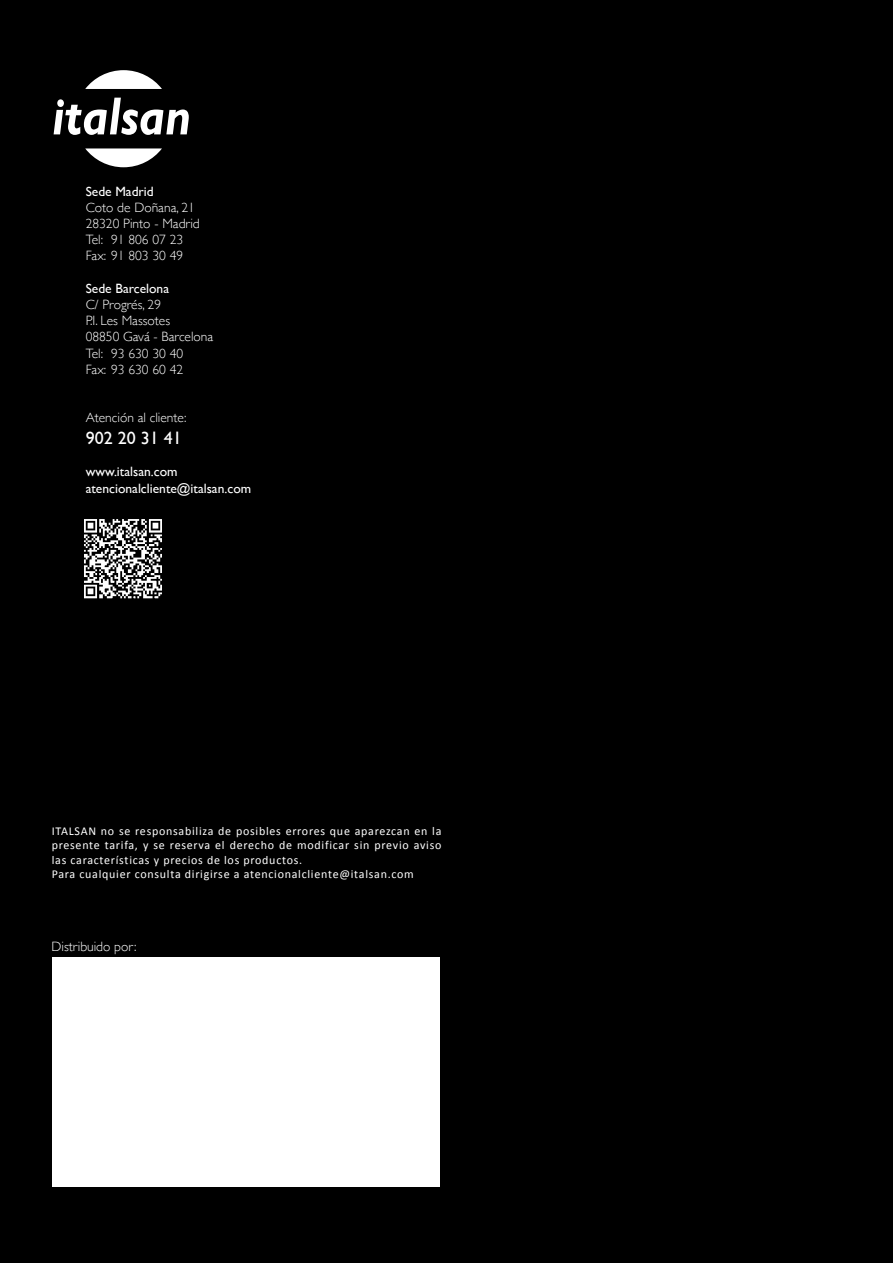
<style>
.page{position:relative;width:893px;height:1263px;background:#000}
.page>*{position:absolute;margin:0;border:0;box-sizing:border-box;transform-origin:0 0}
.t1{font:18px "Gill Sans";color:#fff}
.t2{font:300 13.5px/16.2px "Gill Sans";color:#fff}
.t3{font:13.5px/16.2px "Gill Sans";color:#fff}
.t4{font:12px/14.4px "Calibri";letter-spacing:.06em;color:#fff}
</style>
<div class="page">
<svg style="left:54px;top:70px;width:135px;height:97px"></svg>
<div style="left:52px;top:957px;width:387px;height:229px;background:#fff"></div>
<img style="left:84px;top:519px;width:78px;height:80px">
<p class="t3" style="left:86px;top:183px;width:70px">Sede Madrid</p>
<p class="t2" style="left:86px;top:199px;width:116px">Coto de Doñana, 21<br>28320 Pinto - Madrid<br>Tel: 91 806 07 23<br>Fax: 91 803 30 49</p>
<p class="t3" style="left:86px;top:280px;width:85px">Sede Barcelona</p>
<p class="t2" style="left:86px;top:296px;width:129px">C/ Progrés, 29<br>P.I. Les Massotes<br>08850 Gavá - Barcelona<br>Tel: 93 630 30 40<br>Fax: 93 630 60 42</p>
<p class="t2" style="left:86px;top:409px;width:102px">Atención al cliente:</p>
<h1 class="t1" style="left:86px;top:427px;width:98px">902 20 31 41</h1>
<p class="t3" style="left:86px;top:464px;width:167px">www.italsan.com atencionalcliente@italsan.com</p>
<p class="t4" style="left:52px;top:823px;width:391px">ITALSAN no se responsabiliza de posibles errores que aparezcan en la presente tarifa, y se reserva el derecho de modificar sin previo aviso las características y precios de los productos.<br>Para cualquier consulta dirigirse a atencionalcliente@italsan.com</p>
<p class="t2" style="left:52px;top:938px;width:86px">Distribuido por:</p>
</div>
